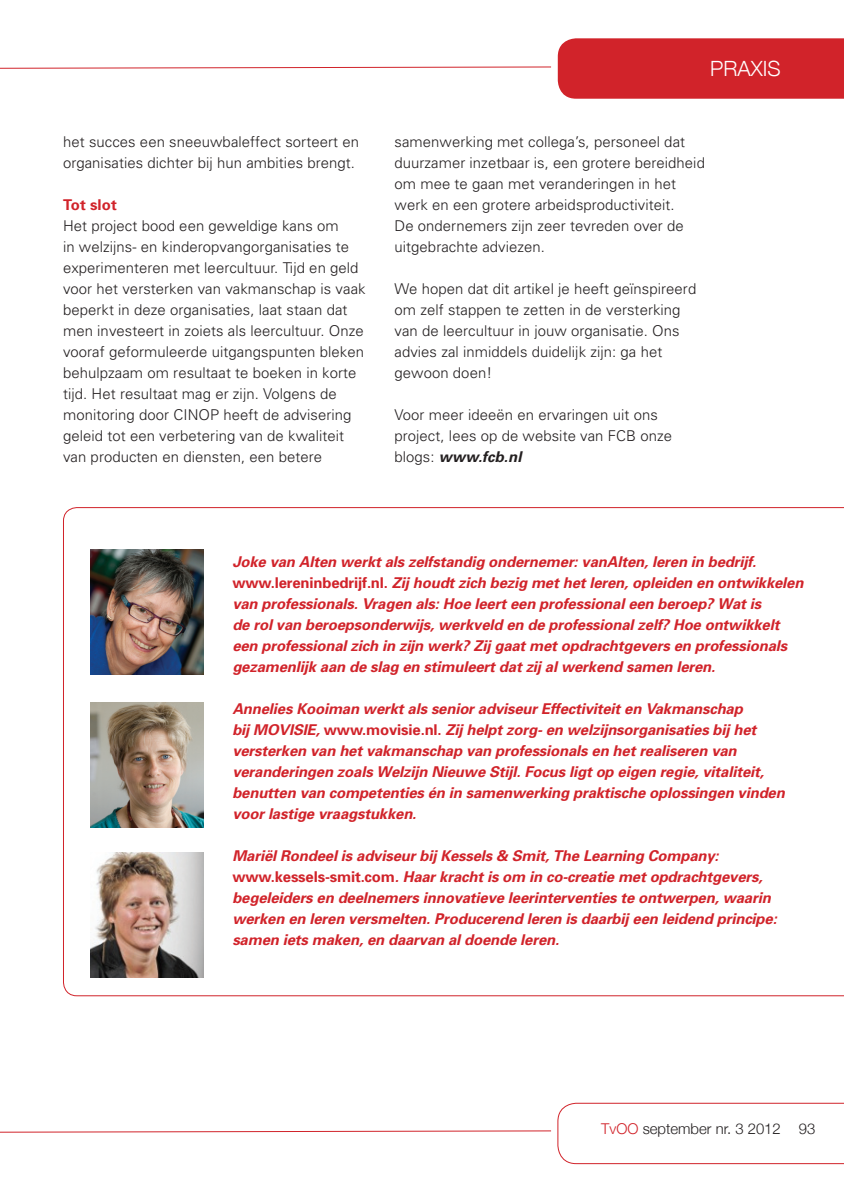
<style>
.page{position:relative;width:844px;height:1191px;background:#fff}
.page>*{position:absolute;margin:0;border:0;box-sizing:border-box;transform-origin:0 0}
.t1{font:300 21px "Helvetica Neue";color:#fff}
.t2{font:italic 700 14.88px/21px "Univers";letter-spacing:-.01em;color:#d1232a}
.t3{font:300 14.88px/21px "Univers";letter-spacing:.005em;color:#231f20}
.t4{font:300 14.88px "Helvetica Neue";color:#231f20}
.t5{font:700 14.88px "Univers";letter-spacing:.005em;color:#d1232a}
.s1{font-weight:700;font-style:italic}
.s2{font-style:normal}
.s3{color:#d1232a}
</style>
<div class="page">
<svg style="left:0;top:38px;width:843px;height:61px"></svg>
<svg style="left:0;top:1102px;width:843px;height:62px"></svg>
<svg style="left:63px;top:507px;width:780px;height:489px"></svg>
<img style="left:90px;top:852px;width:113px;height:125px">
<img style="left:90px;top:549px;width:113px;height:126px">
<img style="left:90px;top:702px;width:113px;height:125px">
<p class="t3" style="left:63px;top:131px;width:297px">het succes een sneeuwbaleffect sorteert en organisaties dichter bij hun ambities brengt.</p>
<p class="t5" style="left:63px;top:195px;width:55px">Tot slot</p>
<p class="t3" style="left:63px;top:215px;width:304px">Het project bood een geweldige kans om<br>in welzijns- en kinderopvangorganisaties te experimenteren met leercultuur. Tijd en geld voor het versterken van vakmanschap is vaak beperkt in deze organisaties, laat staan dat men investeert in zoiets als leercultuur. Onze vooraf geformuleerde uitgangspunten bleken behulpzaam om resultaat te boeken in korte tijd. Het resultaat mag er zijn. Volgens de monitoring door CINOP heeft de advisering geleid tot een verbetering van de kwaliteit van producten en diensten, een betere</p>
<h1 class="t1" style="left:710px;top:55px;width:72px">PRAXIS</h1>
<p class="t3" style="left:394px;top:131px;width:312px">samenwerking met collega’s, personeel dat duurzamer inzetbaar is, een grotere bereidheid om mee te gaan met veranderingen in het werk en een grotere arbeidsproductiviteit.<br>De ondernemers zijn zeer tevreden over de uitgebrachte adviezen.</p>
<p class="t3" style="left:394px;top:278px;width:303px">We hopen dat dit artikel je heeft geïnspireerd om zelf stappen te zetten in de versterking van de leercultuur in jouw organisatie. Ons advies zal inmiddels duidelijk zijn: ga het gewoon doen!</p>
<p class="t3" style="left:394px;top:404px;width:279px">Voor meer ideeën en ervaringen uit ons project, lees op de website van FCB onze blogs: <span class="s1">www.fcb.nl</span></p>
<p class="t2" style="left:232px;top:551px;width:572px">Joke van Alten werkt als zelfstandig ondernemer: vanAlten, leren in bedrijf. <span class="s2">www.lereninbedrijf.nl.</span> Zij houdt zich bezig met het leren, opleiden en ontwikkelen van professionals. Vragen als: Hoe leert een professional een beroep? Wat is<br>de rol van beroepsonderwijs, werkveld en de professional zelf? Hoe ontwikkelt een professional zich in zijn werk? Zij gaat met opdrachtgevers en professionals gezamenlijk aan de slag en stimuleert dat zij al werkend samen leren.</p>
<p class="t2" style="left:232px;top:698px;width:554px">Annelies Kooiman werkt als senior adviseur Effectiviteit en Vakmanschap<br>bij MOVISIE, <span class="s2">www.movisie.nl.</span> Zij helpt zorg- en welzijnsorganisaties bij het versterken van het vakmanschap van professionals en het realiseren van veranderingen zoals Welzijn Nieuwe Stijl. Focus ligt op eigen regie, vitaliteit, benutten van competenties én in samenwerking praktische oplossingen vinden voor lastige vraagstukken.</p>
<p class="t2" style="left:232px;top:845px;width:546px">Mariël Rondeel is adviseur bij Kessels &amp; Smit, The Learning Company: <span class="s2">www.kessels-smit.com</span>. Haar kracht is om in co-creatie met opdrachtgevers, begeleiders en deelnemers innovatieve leerinterventies te ontwerpen, waarin werken en leren versmelten. Producerend leren is daarbij een leidend principe: samen iets maken, en daarvan al doende leren.</p>
<p class="t4" style="left:601px;top:1120px;width:215px"><span class="s3">TvOO</span> september nr. 3 2012 93</p>
</div>
